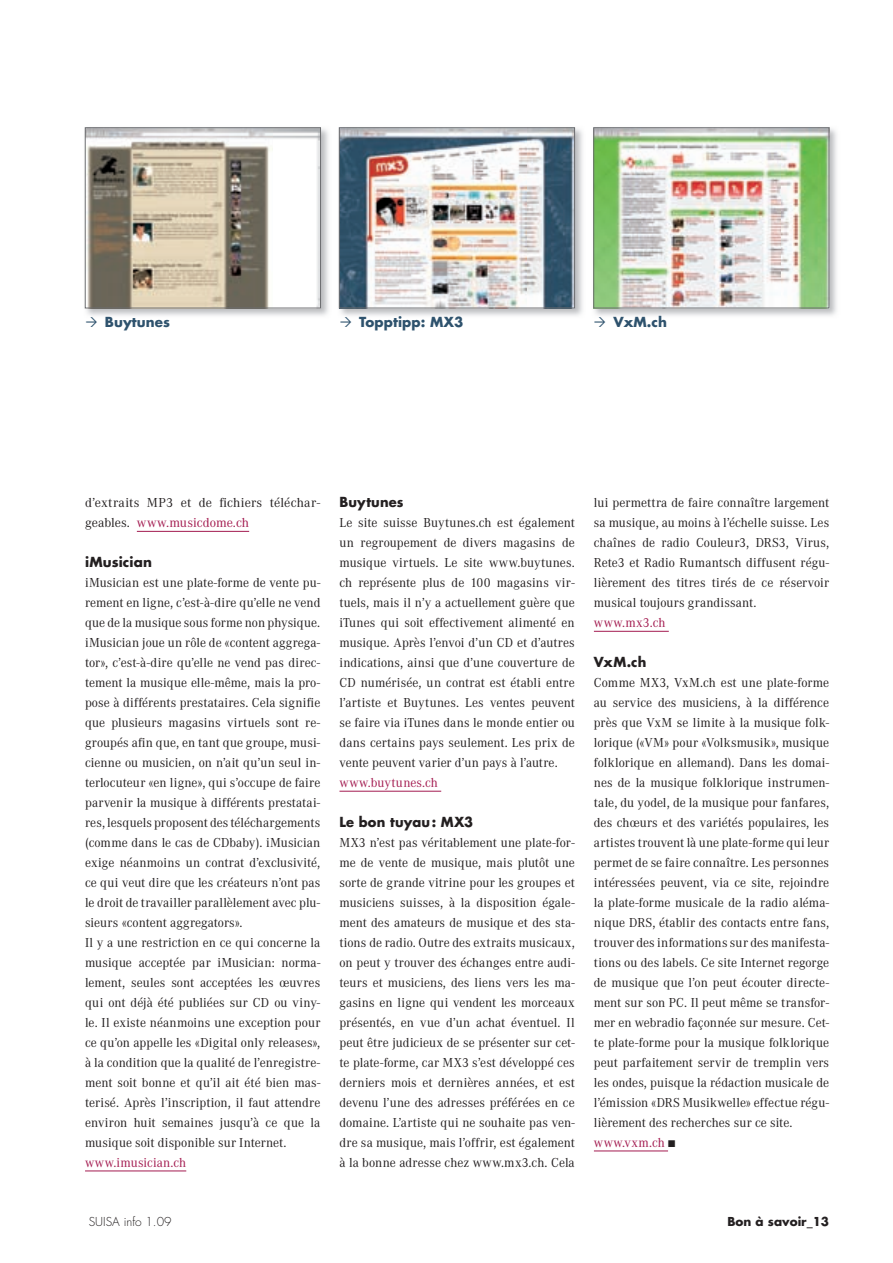
<style>
.page{position:relative;width:893px;height:1263px;background:#fff}
.page>*{position:absolute;margin:0;border:0;box-sizing:border-box;transform-origin:0 0}
.t1{font:13.5px/20px "Corporate A";letter-spacing:.005em;color:#231f20}
.t2{font:13.5px "Corporate A";letter-spacing:.015em;color:#a31b50}
.t3{font:700 13.5px "Futura";letter-spacing:.01em;color:#231f20}
.t4{font:700 13.5px "Futura";letter-spacing:.005em;color:#2e526d}
.t5{font:300 12px "Futura";color:#231f20}
.t6{font:700 12px "Futura";color:#231f20}
.s1{color:#a31b50}
</style>
<div class="page">
<hr style="left:137px;top:531px;width:112px;height:1px;background:#a31b50">
<hr style="left:85px;top:1171px;width:101px;height:1px;background:#a31b50">
<hr style="left:339px;top:791px;width:102px;height:1px;background:#a31b50">
<hr style="left:594px;top:631px;width:75px;height:1px;background:#a31b50">
<hr style="left:594px;top:1151px;width:74px;height:1px;background:#a31b50">
<img style="left:84px;top:127px;width:245px;height:189px">
<img style="left:87px;top:130px;width:232px;height:176px">
<div style="left:85px;top:128px;width:236px;height:180px;border:1px solid #6c6d70"></div>
<img style="left:338px;top:127px;width:245px;height:189px">
<img style="left:341px;top:130px;width:232px;height:176px">
<div style="left:339px;top:128px;width:236px;height:180px;border:1px solid #6c6d70"></div>
<img style="left:593px;top:127px;width:244px;height:189px">
<img style="left:595px;top:130px;width:232px;height:176px">
<div style="left:593px;top:128px;width:236px;height:180px;border:1px solid #6c6d70"></div>
<p class="t4" style="left:105px;top:316px;width:67px">Buytunes</p>
<p class="t4" style="left:359px;top:316px;width:106px">Topptipp: MX3</p>
<p class="t4" style="left:613px;top:316px;width:55px">VxM.ch</p>
<p class="t1" style="left:85px;top:494px;width:237px">d’extraits MP3 et de fichiers téléchar - ge ables. <span class="s1">www.musicdome.ch</span></p>
<p class="t3" style="left:85px;top:556px;width:69px">iMusician</p>
<p class="t1" style="left:85px;top:574px;width:237px">iMusician est une plate-forme de vente pu&shy;rement en ligne, c’est-à-dire qu’elle ne vend que de la musique sous forme non physique. iMusician joue un rôle de «content aggrega&shy;tor», c’est-à-dire qu’elle ne vend pas direc&shy;tement la musique elle-même, mais la pro&shy;pose à différents prestataires. Cela signifie que plusieurs magasins virtuels sont re&shy;groupés afin que, en tant que groupe, musi&shy;cienne ou musicien, on n’ait qu’un seul in&shy;terlocuteur «en ligne», qui s’occupe de faire parvenir la musique à différents prestatai&shy;res, lesquels proposent des téléchargements (comme dans le cas de CDbaby). iMusician exige néanmoins un contrat d’exclusivité, ce qui veut dire que les créateurs n’ont pas le droit de travailler parallèlement avec plu&shy;sieurs «content aggregators».<br>Il y a une restriction en ce qui concerne la musique acceptée par iMusician: norma&shy;lement, seules sont acceptées les œuvres qui ont déjà été publiées sur CD ou viny&shy;le. Il existe néanmoins une exception pour ce qu’on appelle les «Digital only releases», à la condition que la qualité de l’enregistre&shy;ment soit bonne et qu’il ait été bien mas&shy;terisé. Après l’inscription, il faut attendre environ huit semaines jusqu’à ce que la musique soit disponible sur Internet.</p>
<p class="t2" style="left:85px;top:1157px;width:103px">www.imusician.ch</p>
<p class="t3" style="left:339px;top:496px;width:66px">Buytunes</p>
<p class="t1" style="left:339px;top:514px;width:237px;text-align:justify">Le site suisse Buytunes.ch est également un regroupement de divers magasins de musique virtuels. Le site www.buytunes. ch représente plus de 100 magasins vir&shy;tuels, mais il n’y a actuellement guère que iTunes qui soit effectivement alimenté en musique. Après l’envoi d’un CD et d’autres indications, ainsi que d’une couverture de CD numérisée, un contrat est établi entre l’artiste et Buytunes. Les ventes peuvent se faire via iTunes dans le monde entier ou dans certains pays seulement. Les prix de vente peuvent varier d’un pays à l’autre.</p>
<p class="t2" style="left:339px;top:777px;width:100px">www.buytunes.ch</p>
<p class="t3" style="left:339px;top:816px;width:135px">Le bon tuyau : MX3</p>
<p class="t1" style="left:339px;top:834px;width:237px;text-align:justify">MX3 n’est pas véritablement une plate-for&shy;me de vente de musique, mais plutôt une sorte de grande vitrine pour les groupes et musiciens suisses, à la disposition égale&shy;ment des amateurs de musique et des sta&shy;tions de radio. Outre des extraits musicaux, on peut y trouver des échanges entre audi&shy;teurs et musiciens, des liens vers les ma&shy;gasins en ligne qui vendent les morceaux présentés, en vue d’un achat éventuel. Il peut être judicieux de se présenter sur cet&shy;te plate-forme, car MX3 s’est développé ces derniers mois et dernières années, et est devenu l’une des adresses préférées en ce domaine. L’artiste qui ne souhaite pas ven&shy;dre sa musique, mais l’offrir, est également à la bonne adresse chez www.mx3.ch. Cela</p>
<p class="t1" style="left:594px;top:494px;width:237px;text-align:justify">lui permettra de faire connaître largement sa musique, au moins à l’échelle suisse. Les chaînes de radio Couleur3, DRS3, Virus, Rete3 et Radio Rumantsch diffusent régu&shy;lièrement des titres tirés de ce réservoir musical toujours grandissant.</p>
<p class="t2" style="left:594px;top:617px;width:73px">www.mx3.ch</p>
<p class="t3" style="left:594px;top:656px;width:54px">VxM.ch</p>
<p class="t1" style="left:594px;top:674px;width:237px">Comme MX3, VxM.ch est une plate-forme au service des musiciens, à la différence près que VxM se limite à la musique folk&shy;lorique («VM» pour «Volksmusik», musique folklorique en allemand). Dans les domai&shy;nes de la musique folklorique instrumen&shy;tale, du yodel, de la musique pour fanfares, des chœurs et des variétés populaires, les artistes trouvent là une plate-forme qui leur permet de se faire connaître. Les personnes intéressées peuvent, via ce site, rejoindre la plate-forme musicale de la radio aléma&shy;nique DRS, établir des contacts entre fans, trouver des informations sur des manifesta&shy;tions ou des labels. Ce site Internet regorge de musique que l’on peut écouter directe&shy;ment sur son PC. Il peut même se transfor&shy;mer en webradio façonnée sur mesure. Cet&shy;te plate-forme pour la musique folklorique peut parfaitement servir de tremplin vers les ondes, puisque la rédaction musicale de l’émission «DRS Musikwelle» effectue régu&shy;lièrement des recherches sur ce site. <span class="s1">www.vxm.ch</span> ■</p>
<p class="t5" style="left:89px;top:1216px;width:84px">SUISA info 1.09</p>
<p class="t6" style="left:727px;top:1216px;width:103px">Bon à savoir_13</p>
</div>
